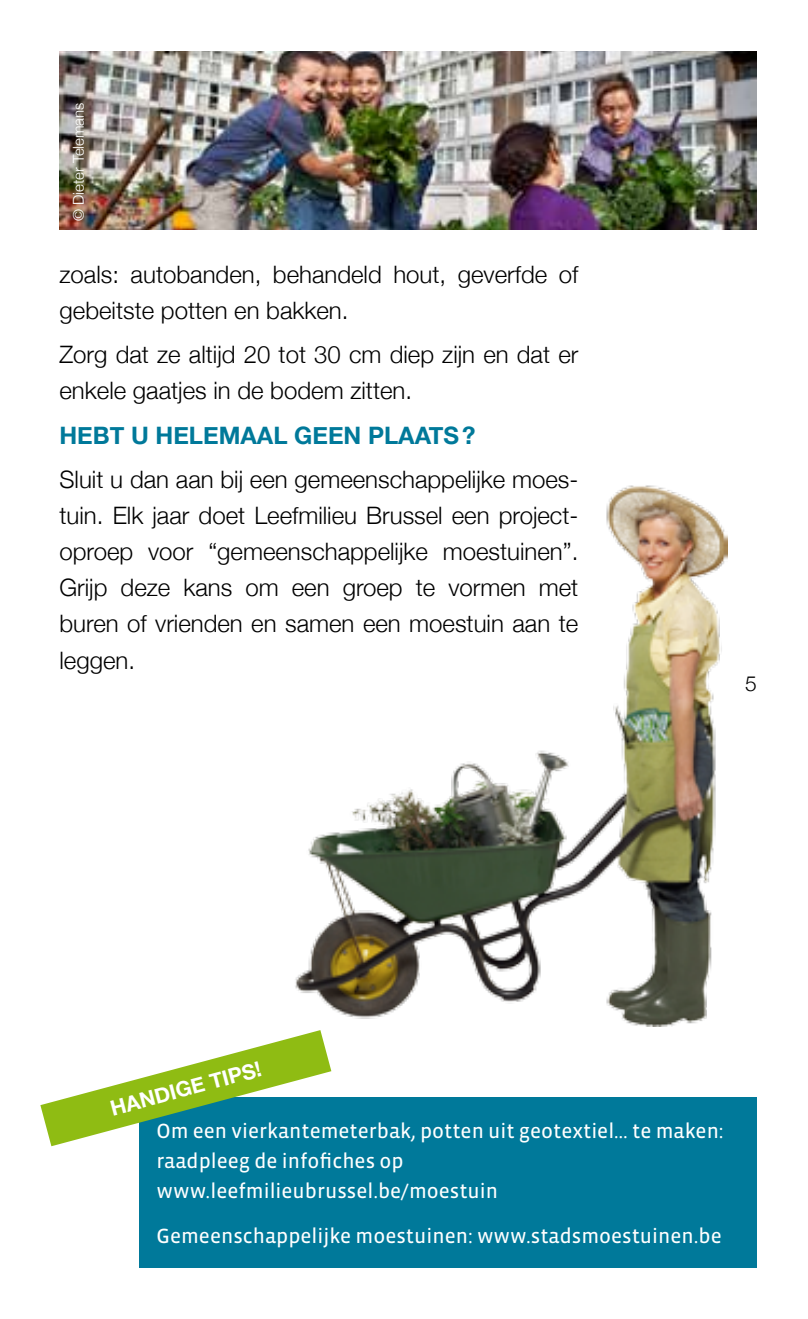
<style>
.page{position:relative;width:808px;height:1319px;background:#fff}
.page>*{position:absolute;margin:0;border:0;box-sizing:border-box;transform-origin:0 0}
.t1{font:300 24px/36px "Helvetica Neue";color:#000}
.t2{font:700 24px "Helvetica Neue";color:#00799a}
.t3{font:21px/30px "Vista Sans Reg";color:#fff}
.t4{font:700 21px "Helvetica Neue";color:#fff}
.t5{font:300 21px "Helvetica Neue";color:#000}
.t6{font:300 15px "Helvetica Neue";color:#fff}
</style>
<div class="page">
<img style="left:60px;top:51px;width:697px;height:179px">
<div style="left:139px;top:1097px;width:618px;height:170px;background:#00799a"></div>
<svg style="left:40px;top:1030px;width:291px;height:115px"></svg>
<img style="left:295px;top:485px;width:433px;height:541px">
<p class="t6" style="left:69px;top:221px;width:120px;rotate:-90deg">© Dieter Telemans</p>
<p class="t1" style="left:60px;top:256px;width:520px">zoals: autobanden, behandeld hout, geverfde of gebeitste potten en bakken.</p>
<p class="t1" style="left:60px;top:336px;width:520px">Zorg dat ze altijd 20 tot 30 cm diep zijn en dat er enkele gaatjes in de bodem zitten.</p>
<p class="t2" style="left:60px;top:420px;width:417px">HEBT U HELEMAAL GEEN PLAATS?</p>
<p class="t1" style="left:60px;top:461px;width:520px;text-align:justify">Sluit u dan aan bij een gemeenschappelijke moes&shy;tuin. Elk jaar doet Leefmilieu Brussel een project&shy;oproep voor “gemeenschappelijke moestuinen”.<br>Grijp deze kans om een groep te vormen met buren of vrienden en samen een moestuin aan te leggen.</p>
<p class="t5" style="left:745px;top:670px;width:13px">5</p>
<p class="t4" style="left:108px;top:1095px;width:157px;rotate:-15deg">HANDIGE TIPS!</p>
<p class="t3" style="left:156px;top:1116px;width:569px">Om een vierkantemeterbak, potten uit geotextiel… te maken: raadpleeg de infofiches op www.leefmilieubrussel.be/moestuin</p>
<p class="t3" style="left:156px;top:1221px;width:567px">Gemeenschappelijke moestuinen: www.stadsmoestuinen.be</p>
</div>
